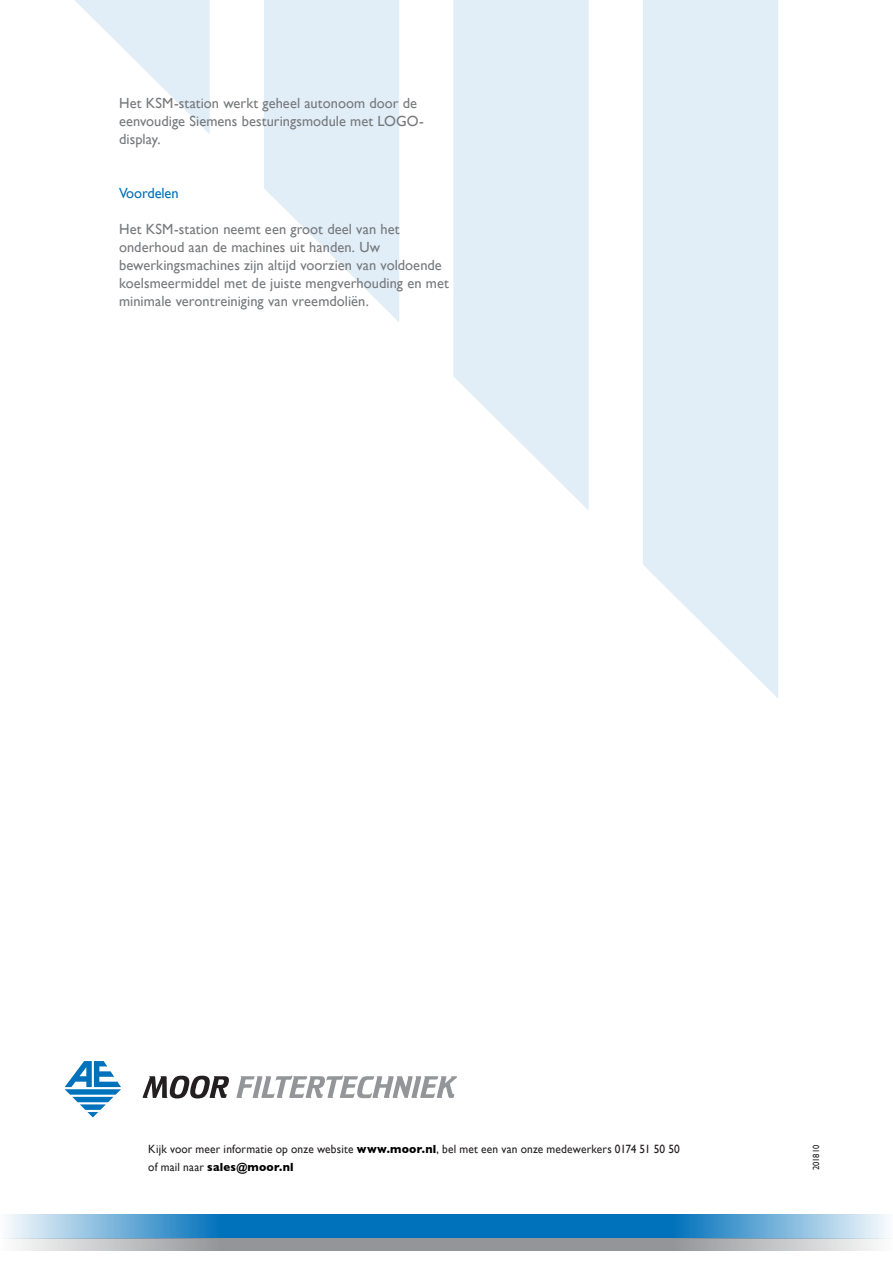
<style>
.page{position:relative;width:893px;height:1263px;background:#fff}
.page>*{position:absolute;margin:0;border:0;box-sizing:border-box;transform-origin:0 0}
.t1{font:14.7px/18px "Gill Sans";letter-spacing:.005em;color:#76787b}
.t2{font:14.7px "Gill Sans";letter-spacing:-.005em;color:#0071bb}
.t3{font:12px/18px "Gill Sans";letter-spacing:.015em;color:#231f20;scale:.95 1}
.t4{font:9px "Gill Sans";letter-spacing:-.01em;color:#231f20;scale:.95 1}
.s1{font-weight:700;color:#000}
</style>
<div class="page">
<svg style="left:65px;top:1061px;width:56px;height:56px"></svg>
<svg style="left:143px;top:1076px;width:86px;height:22px"></svg>
<svg style="left:237px;top:1075px;width:220px;height:23px"></svg>
<svg style="left:8px;top:1214px;width:438px;height:24px;background:#3b92ca"></svg>
<svg style="left:4px;top:1238px;width:442px;height:13px;background:#abadb0"></svg>
<svg style="left:446px;top:1214px;width:440px;height:24px;background:#3a91ca"></svg>
<svg style="left:446px;top:1238px;width:444px;height:13px;background:#aaadaf"></svg>
<svg style="left:75px;top:0;width:135px;height:134px"></svg>
<svg style="left:264px;top:0;width:135px;height:322px"></svg>
<svg style="left:643px;top:0;width:135px;height:698px;background:#e3eff7"></svg>
<svg style="left:453px;top:0;width:136px;height:510px;background:#e6f1f8"></svg>
<p class="t1" style="left:119px;top:94px;width:306px">Het KSM-station werkt geheel autonoom door de eenvoudige Siemens besturingsmodule met LOGO&shy;display.</p>
<p class="t2" style="left:119px;top:184px;width:61px">Voordelen</p>
<p class="t1" style="left:119px;top:220px;width:331px">Het KSM-station neemt een groot deel van het onderhoud aan de machines uit handen. Uw bewerkingsmachines zijn altijd voorzien van voldoende koelsmeermiddel met de juiste mengverhouding en met minimale verontreiniging van vreemdoliën.</p>
<p class="t3" style="left:148px;top:1140px;width:561px">Kijk voor meer informatie op onze website <span class="s1">www.moor.nl</span>, bel met een van onze medewerkers 0174 51 50 50 of mail naar <span class="s1">sales@moor.nl</span></p>
<p class="t4" style="left:811px;top:1170px;width:29px;rotate:-90deg">201810</p>
</div>
